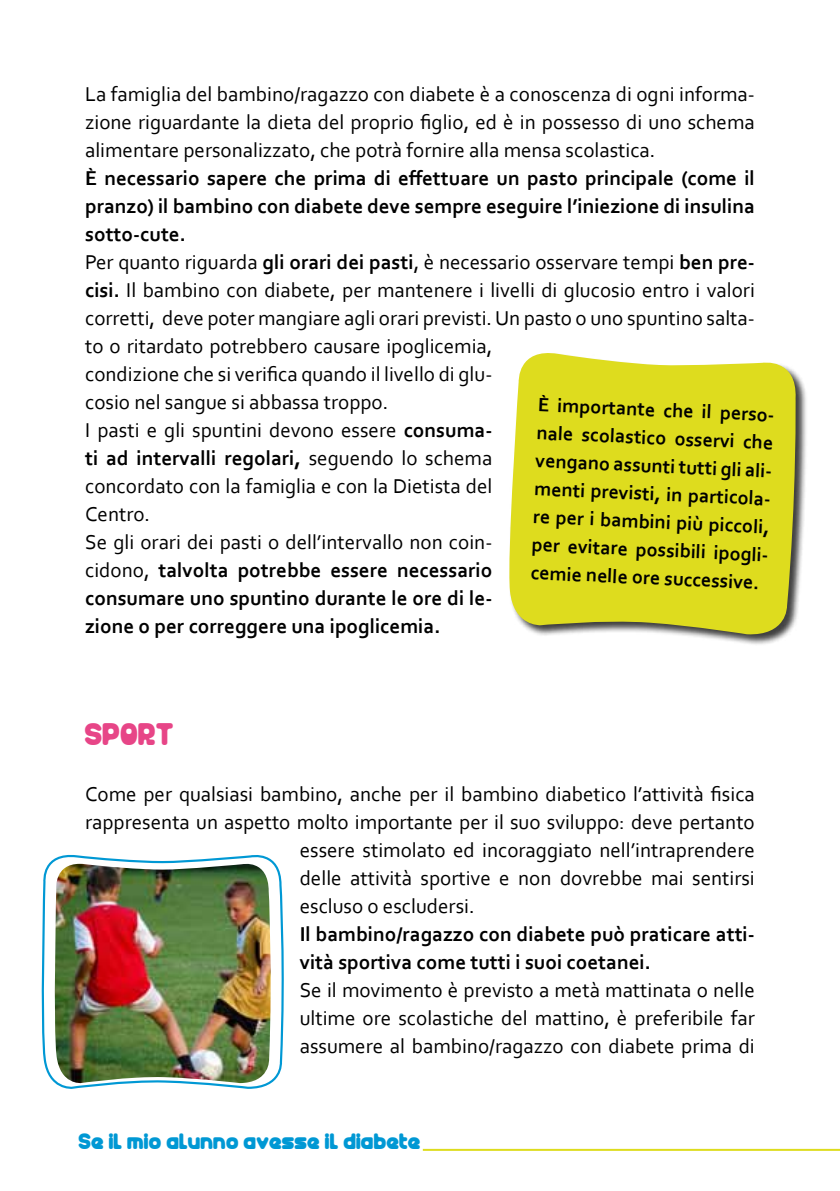
<style>
.page{position:relative;width:840px;height:1191px;background:#fff}
.page>*{position:absolute;margin:0;border:0;box-sizing:border-box;transform-origin:0 0}
.t1{font:28px "Unocide";color:#e74587}
.t2{font:21px/28px "Corbel";color:#000;text-align:justify}
.t3{font:700 21px/28px "Corbel";color:#000}
.t4{font:700 20px/28px "Corbel";color:#000}
.t5{font:20px "Unocide";color:#0098d4}
.s1{font-weight:700}
</style>
<div class="page">
<hr style="left:422px;top:1148px;width:417px;height:2px;background:#dedc1e">
<svg style="left:41px;top:854px;width:243px;height:235px"></svg>
<img style="left:53px;top:861px;width:219px;height:223px">
<div style="left:509px;top:352px;width:298px;height:294px;background:#000;opacity:.75"></div>
<svg style="left:509px;top:352px;width:287px;height:284px;background:#dcda2f"></svg>
<p class="t2" style="left:85px;top:79px;width:670px">La famiglia del bambino/ragazzo con diabete è a conoscenza di ogni informa&shy;zione riguardante la dieta del proprio figlio, ed è in possesso di uno schema alimentare personalizzato, che potrà fornire alla mensa scolastica.</p>
<p class="t2" style="left:85px;top:163px;width:671px;text-align:left"><span class="s1">È necessario sapere che prima di effettuare un pasto principale (come il pranzo) il bambino con diabete deve sempre eseguire l’iniezione di insulina sotto-cute.<br></span>Per quanto riguarda <span class="s1">gli orari dei pasti</span>, è necessario osservare tempi <span class="s1">ben pre&shy;cisi.</span> Il bambino con diabete, per mantenere i livelli di glucosio entro i valori corretti, deve poter mangiare agli orari previsti. Un pasto o uno spuntino salta&shy;to o ritardato potrebbero causare ipoglicemia,<br>condizione che si verifica quando il livello di glu-<br>cosio nel sangue si abbassa troppo.<br>I pasti e gli spuntini devono essere <span class="s1">consuma-<br>ti ad intervalli regolari,</span> seguendo lo schema<br>concordato con la famiglia e con la Dietista del<br>Centro.<br>Se gli orari dei pasti o dell’intervallo non coin-<br>cidono, <span class="s1">talvolta potrebbe essere necessario<br>consumare uno spuntino durante le ore di le-<br>zione o per correggere una ipoglicemia.</span></p>
<p class="t4" style="left:538px;top:389px;width:253px;rotate:3deg">È importante che il perso&shy;nale scolastico osservi che vengano assunti tutti gli ali&shy;menti previsti, in particola&shy;re per i bambini più piccoli, per evitare possibili ipogli&shy;cemie nelle ore successive.</p>
<h1 class="t1" style="left:85px;top:720px;width:90px">SPORT</h1>
<p class="t2" style="left:85px;top:779px;width:670px">Come per qualsiasi bambino, anche per il bambino diabetico l’attività fisica</p>
<p class="t2" style="left:85px;top:807px;width:670px">rappresenta un aspetto molto importante per il suo sviluppo: deve pertanto</p>
<p class="t2" style="left:299px;top:835px;width:456px">essere stimolato ed incoraggiato nell’intraprendere</p>
<p class="t2" style="left:299px;top:863px;width:456px">delle attività sportive e non dovrebbe mai sentirsi</p>
<p class="t2" style="left:299px;top:891px;width:176px">escluso o escludersi.</p>
<p class="t3" style="left:299px;top:919px;width:456px">Il bambino/ragazzo con diabete può praticare atti&shy;vità sportiva come tutti i suoi coetanei.</p>
<p class="t2" style="left:299px;top:975px;width:456px">Se il movimento è previsto a metà mattinata o nelle ultime ore scolastiche del mattino, è preferibile far assumere al bambino/ragazzo con diabete prima di</p>
<p class="t5" style="left:79px;top:1131px;width:343px">Se il mio alunno avesse il diabete</p>
</div>
